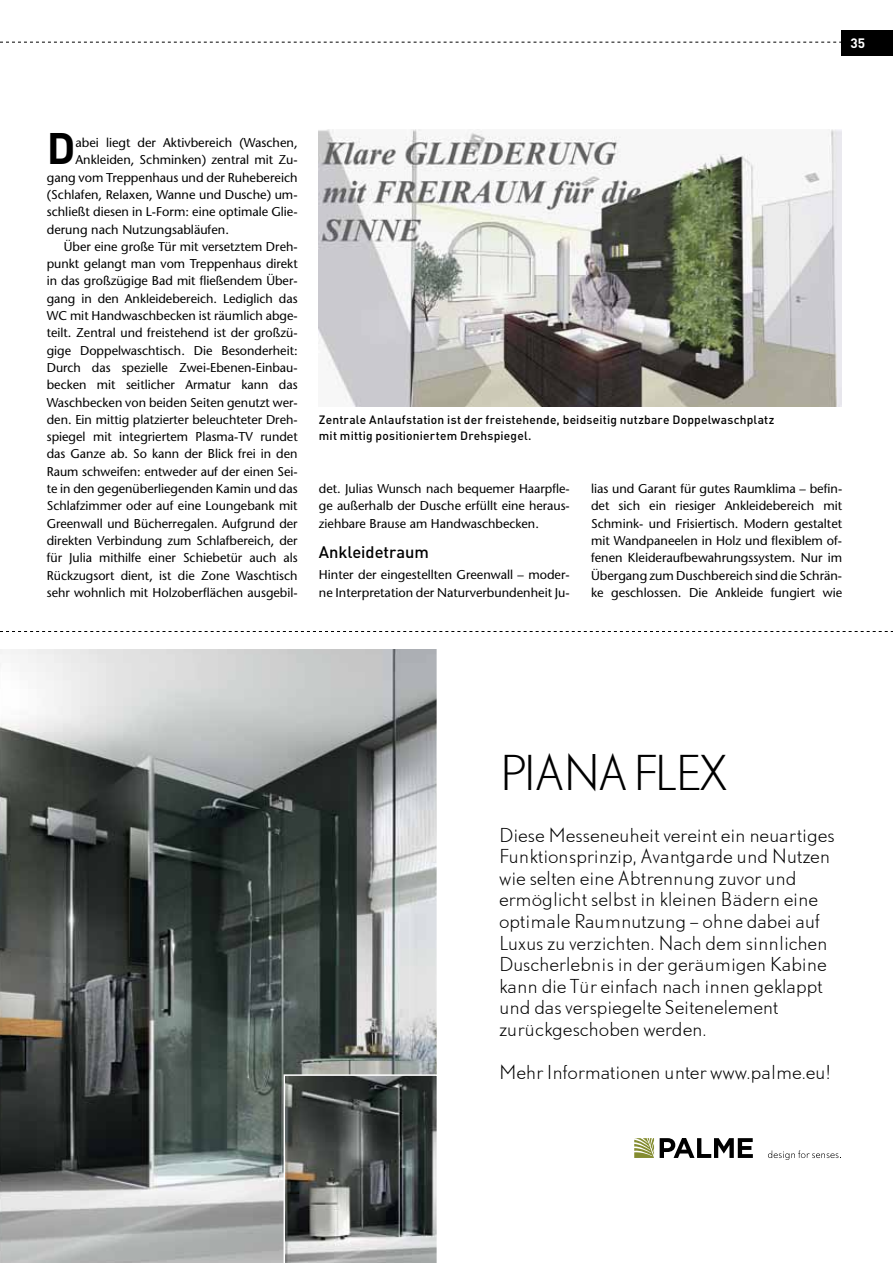
<style>
.page{position:relative;width:893px;height:1263px;background:#fff}
.page>*{position:absolute;margin:0;border:0;box-sizing:border-box;transform-origin:0 0}
.t1{font:45px "DTL Nobel T Light";letter-spacing:-.05em;color:#000}
.t2{font:700 43.5px "DIN Pro";color:#000}
.t3{font:18px/21.6px "DTL Nobel T Light";letter-spacing:-.01em;color:#000}
.t4{font:500 16.5px "DIN Pro";color:#000}
.t5{font:700 13.5px "DIN Pro";color:#fff}
.t6{font:500 12.75px/17.2px "Stone Sans Std";color:#000;text-align:justify}
.t7{font:500 12px/15.8px "DIN Pro";letter-spacing:.015em;color:#000}
</style>
<div class="page">
<div style="left:842px;top:30px;width:51px;height:25px;background:#000"></div>
<svg style="left:0;top:42px;width:842px;height:1px"></svg>
<img style="left:319px;top:130px;width:523px;height:276px">
<svg style="left:768px;top:1150px;width:73px;height:10px"></svg>
<svg style="left:660px;top:1138px;width:93px;height:20px"></svg>
<svg style="left:634px;top:1138px;width:20px;height:20px"></svg>
<svg style="left:0;top:649px;width:437px;height:614px;background:#747978"></svg>
<svg style="left:284px;top:1074px;width:153px;height:189px;background:#606362"></svg>
<svg style="left:0;top:631px;width:893px;height:1px"></svg>
<p class="t5" style="left:850px;top:34px;width:16px">35</p>
<h2 class="t2" style="left:47px;top:119px;width:30px">D</h2>
<p class="t6" style="left:75px;top:134px;width:224px">abei liegt der Aktivbereich (Waschen,</p>
<p class="t6" style="left:75px;top:151px;width:224px">Ankleiden, Schminken) zentral mit Zu-</p>
<p class="t6" style="left:47px;top:169px;width:252px">gang vom Treppenhaus und der Ruhebereich</p>
<p class="t6" style="left:47px;top:186px;width:252px">(Schlafen, Relaxen, Wanne und Dusche) um-</p>
<p class="t6" style="left:47px;top:203px;width:252px">schließt diesen in L-Form: eine optimale Glie-</p>
<p class="t6" style="left:47px;top:220px;width:184px">derung nach Nutzungsabläufen.</p>
<p class="t6" style="left:64px;top:238px;width:235px">Über eine große Tür mit versetztem Dreh-</p>
<p class="t6" style="left:47px;top:255px;width:252px">punkt gelangt man vom Treppenhaus direkt</p>
<p class="t6" style="left:47px;top:272px;width:252px">in das großzügige Bad mit fließendem Über-</p>
<p class="t6" style="left:47px;top:290px;width:252px">gang in den Ankleidebereich. Lediglich das</p>
<p class="t6" style="left:47px;top:307px;width:252px">WC mit Handwaschbecken ist räumlich abge-</p>
<p class="t6" style="left:47px;top:324px;width:251px">teilt. Zentral und freistehend ist der großzü-</p>
<p class="t6" style="left:47px;top:342px;width:252px">gige Doppelwaschtisch. Die Besonderheit:</p>
<p class="t6" style="left:47px;top:359px;width:252px">Durch das spezielle Zwei-Ebenen-Einbau-</p>
<p class="t6" style="left:47px;top:376px;width:252px">becken mit seitlicher Armatur kann das</p>
<p class="t6" style="left:47px;top:393px;width:252px">Waschbecken von beiden Seiten genutzt wer-</p>
<p class="t6" style="left:47px;top:411px;width:252px">den. Ein mittig platzierter beleuchteter Dreh-</p>
<p class="t6" style="left:47px;top:428px;width:252px">spiegel mit integriertem Plasma-TV rundet</p>
<p class="t6" style="left:47px;top:445px;width:252px">das Ganze ab. So kann der Blick frei in den</p>
<p class="t6" style="left:47px;top:463px;width:252px">Raum schweifen: entweder auf der einen Sei-</p>
<p class="t6" style="left:47px;top:480px;width:252px">te in den gegenüberliegenden Kamin und das</p>
<p class="t6" style="left:47px;top:497px;width:252px">Schlafzimmer oder auf eine Loungebank mit</p>
<p class="t6" style="left:47px;top:515px;width:252px">Greenwall und Bücherregalen. Aufgrund der</p>
<p class="t6" style="left:47px;top:532px;width:252px">direkten Verbindung zum Schlafbereich, der</p>
<p class="t6" style="left:47px;top:549px;width:252px">für Julia mithilfe einer Schiebetür auch als</p>
<p class="t6" style="left:47px;top:566px;width:252px">Rückzugsort dient, ist die Zone Waschtisch</p>
<p class="t6" style="left:47px;top:584px;width:252px">sehr wohnlich mit Holzoberflächen ausgebil-</p>
<p class="t7" style="left:319px;top:411px;width:457px">Zentrale Anlaufstation ist der freistehende, beidseitig nutzbare Doppelwaschplatz mit mittig positioniertem Drehspiegel.</p>
<p class="t6" style="left:319px;top:480px;width:252px">det. Julias Wunsch nach bequemer Haarpfle&shy;ge außerhalb der Dusche erfüllt eine heraus&shy;ziehbare Brause am Handwaschbecken.</p>
<p class="t4" style="left:319px;top:541px;width:112px">Ankleidetraum</p>
<p class="t6" style="left:319px;top:566px;width:252px">Hinter der eingestellten Greenwall – moder&shy;ne Interpretation der Naturverbundenheit Ju-</p>
<p class="t6" style="left:591px;top:480px;width:253px">lias und Garant für gutes Raumklima – befin&shy;det sich ein riesiger Ankleidebereich mit Schmink- und Frisiertisch. Modern gestaltet mit Wandpaneelen in Holz und flexiblem of&shy;fenen Kleideraufbewahrungssystem. Nur im Übergang zum Duschbereich sind die Schrän&shy;ke geschlossen. Die Ankleide fungiert wie</p>
<h1 class="t1" style="left:499px;top:743px;width:229px">PIANA FLEX</h1>
<p class="t3" style="left:499px;top:824px;width:337px">Diese Messeneuheit vereint ein neuartiges Funktionsprinzip, Avantgarde und Nutzen wie selten eine Abtrennung zuvor und ermöglicht selbst in kleinen Bädern eine optimale Raumnutzung – ohne dabei auf Luxus zu verzichten. Nach dem sinnlichen Duscherlebnis in der geräumigen Kabine kann die Tür einfach nach innen geklappt und das verspiegelte Seitenelement zurückgeschoben werden.</p>
<h3 class="t3" style="left:499px;top:1061px;width:333px">Mehr Informationen unter www.palme.eu!</h3>
</div>
